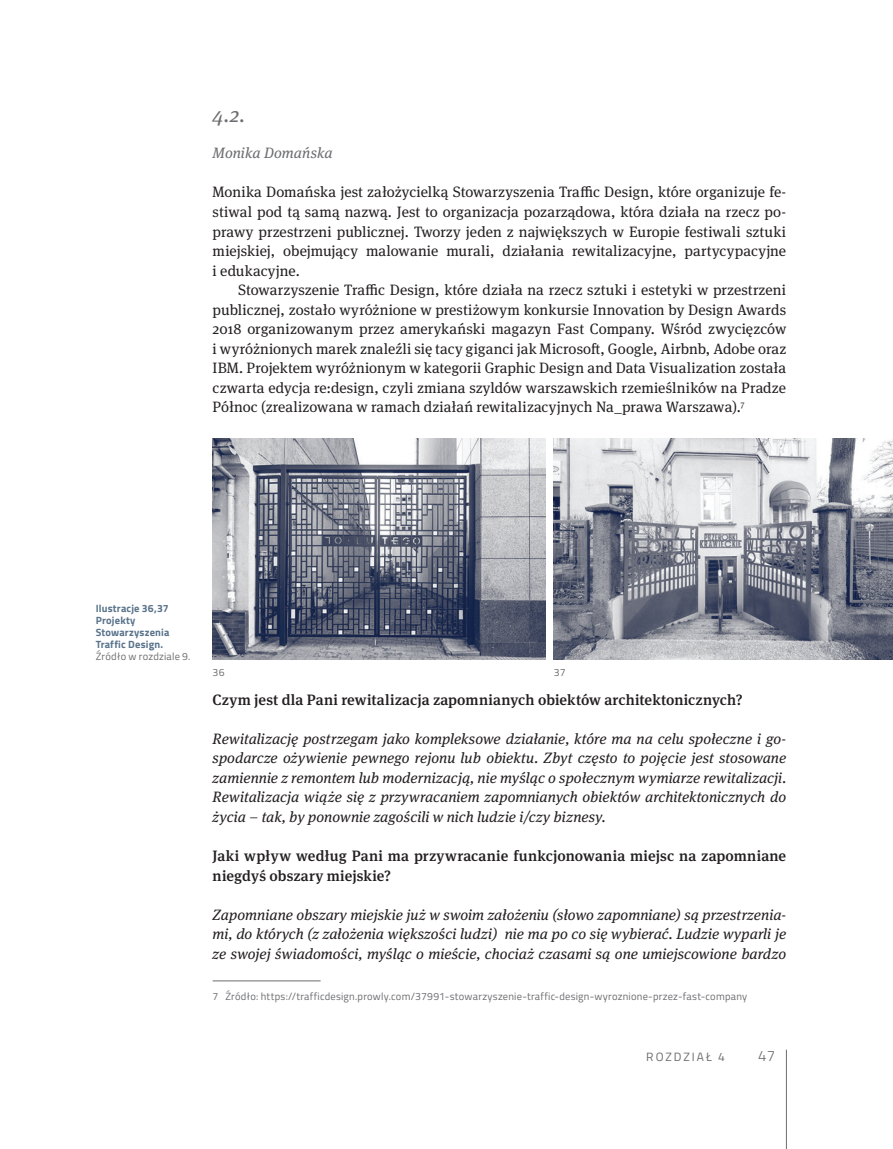
<style>
.page{position:relative;width:893px;height:1149px;background:#fff}
.page>*{position:absolute;margin:0;border:0;box-sizing:border-box;transform-origin:0 0}
.t1{font:italic 21px "Meta Serif Pro";color:#6c6d70}
.t2{font:15px/19.5px "Meta Serif Pro";letter-spacing:.005em;color:#231f20;text-align:justify}
.t3{font:italic 15px/19.5px "Meta Serif Pro";letter-spacing:.005em;color:#231f20;text-align:justify}
.t4{font:500 15px/19.5px "Meta Serif Pro";letter-spacing:.01em;color:#231f20}
.t5{font:italic 15px "Meta Serif Pro";letter-spacing:.005em;color:#6c6d70}
.t6{font:300 15px "Titillium";color:#6c6d70}
.t7{font:12px "Titillium";letter-spacing:.16em;color:#6c6d70}
.t8{font:10.5px "Titillium";letter-spacing:.02em;color:#6c6d70}
.t9{font:700 10.5px/12px "Titillium";letter-spacing:.015em;color:#59738b}
</style>
<div class="page">
<hr style="left:786px;top:1049px;width:1px;height:99px;background:#6c6d70">
<hr style="left:213px;top:980px;width:108px;height:1px;background:#6c6d70">
<img style="left:554px;top:438px;width:339px;height:221px">
<img style="left:213px;top:438px;width:332px;height:221px">
<h1 class="t1" style="left:213px;top:100px;width:34px">4.2.</h1>
<p class="t5" style="left:213px;top:142px;width:122px">Monika Domańska</p>
<p class="t2" style="left:213px;top:182px;width:575px">Monika Domańska jest założycielką Stowarzyszenia Traffic Design, które organizuje fe&shy;stiwal pod tą samą nazwą. Jest to organizacja pozarządowa, która działa na rzecz po&shy;prawy przestrzeni publicznej. Tworzy jeden z największych w Europie festiwali sztuki miejskiej, obejmujący malowanie murali, działania rewitalizacyjne, partycypacyjne i edukacyjne.</p>
<p class="t2" style="left:213px;top:279px;width:575px;text-indent:26px">Stowarzyszenie Traffic Design, które działa na rzecz sztuki i estetyki w przestrzeni publicznej, zostało wyróżnione w prestiżowym konkursie Innovation by Design Awards 2018 organizowanym przez amerykański magazyn Fast Company. Wśród zwycięzców i wyróżnionych marek znaleźli się tacy giganci jak Microsoft, Google, Airbnb, Adobe oraz IBM. Projektem wyróżnionym w kategorii Graphic Design and Data Visualization została czwarta edycja re:design, czyli zmiana szyldów warszawskich rzemieślników na Pradze Północ (zrealizowana w ramach działań rewitalizacyjnych Na_prawa Warszawa).<sup>7</sup></p>
<p class="t9" style="left:96px;top:601px;width:75px">Ilustracje 36,37<br>Projekty<br>Stowarzyszenia<br>Traffic Design.</p>
<p class="t8" style="left:96px;top:648px;width:96px">Źródło w rozdziale 9.</p>
<p class="t8" style="left:213px;top:664px;width:13px">36</p>
<p class="t8" style="left:554px;top:664px;width:13px">37</p>
<p class="t4" style="left:213px;top:688px;width:532px">Czym jest dla Pani rewitalizacja zapomnianych obiektów architektonicznych?</p>
<p class="t3" style="left:213px;top:728px;width:575px">Rewitalizację postrzegam jako kompleksowe działanie, które ma na celu społeczne i go&shy;spodarcze ożywienie pewnego rejonu lub obiektu. Zbyt często to pojęcie jest stosowane zamiennie z remontem lub modernizacją, nie myśląc o społecznym wymiarze rewitalizacji.<br>Rewitalizacja wiąże się z przywracaniem zapomnianych obiektów architektonicznych do życia – tak, by ponownie zagościli w nich ludzie i/czy biznesy.</p>
<p class="t4" style="left:213px;top:844px;width:575px">Jaki wpływ według Pani ma przywracanie funkcjonowania miejsc na zapomniane niegdyś obszary miejskie?</p>
<p class="t3" style="left:213px;top:903px;width:575px">Zapomniane obszary miejskie już w swoim założeniu (słowo zapomniane) są przestrzenia&shy;mi, do których (z założenia większości ludzi) nie ma po co się wybierać. Ludzie wyparli je ze swojej świadomości, myśląc o mieście, chociaż czasami są one umiejscowione bardzo</p>
<p class="t8" style="left:213px;top:988px;width:536px">7 Źródło: https://trafficdesign.prowly.com/37991-stowarzyszenie-traffic-design-wyroznione-przez-fast-company</p>
<p class="t7" style="left:646px;top:1047px;width:80px">ROZDZIAŁ 4</p>
<p class="t6" style="left:758px;top:1044px;width:18px">47</p>
</div>
